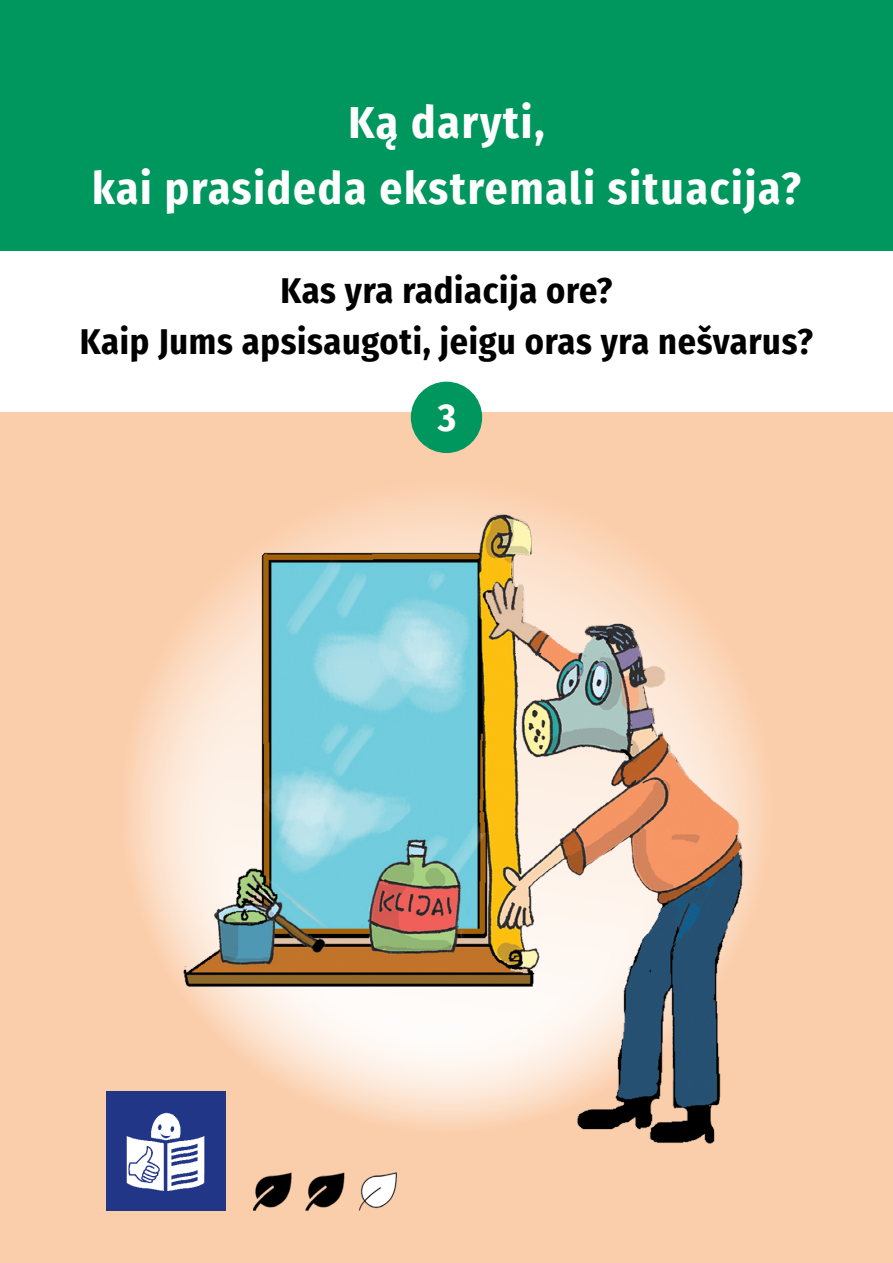
<style>
.page{position:relative;width:893px;height:1263px;background:#fff}
.page>*{position:absolute;margin:0;border:0;box-sizing:border-box;transform-origin:0 0}
.t1{font:700 45px/66px "Fira Sans Condensed";letter-spacing:.04em;color:#fff;text-align:center}
.t2{font:700 39px "Fira Sans Condensed";color:#fff}
.t3{font:700 36px/51px "Fira Sans Condensed";letter-spacing:.02em;color:#000;text-align:center}
</style>
<div class="page">
<div style="left:0;top:412px;width:893px;height:851px;background:#fbceab"></div>
<img style="left:106px;top:1091px;width:120px;height:119px">
<img style="left:253px;top:1173px;width:143px;height:37px">
<div style="left:0;top:0;width:893px;height:251px;background:#00975f"></div>
<svg style="left:120px;top:479px;width:654px;height:654px"></svg>
<img style="left:178px;top:498px;width:575px;height:648px">
<div style="left:411px;top:382px;width:71px;height:71px;background:#00975f;border-radius:50%"></div>
<p class="t1" style="left:92px;top:87px;width:710px">Ką daryti,<br>kai prasideda ekstremali situacija?</p>
<p class="t3" style="left:80px;top:262px;width:735px">Kas yra radiacija ore?<br>Kaip Jums apsisaugoti, jeigu oras yra nešvarus?</p>
<p class="t2" style="left:438px;top:385px;width:20px">3</p>
</div>
